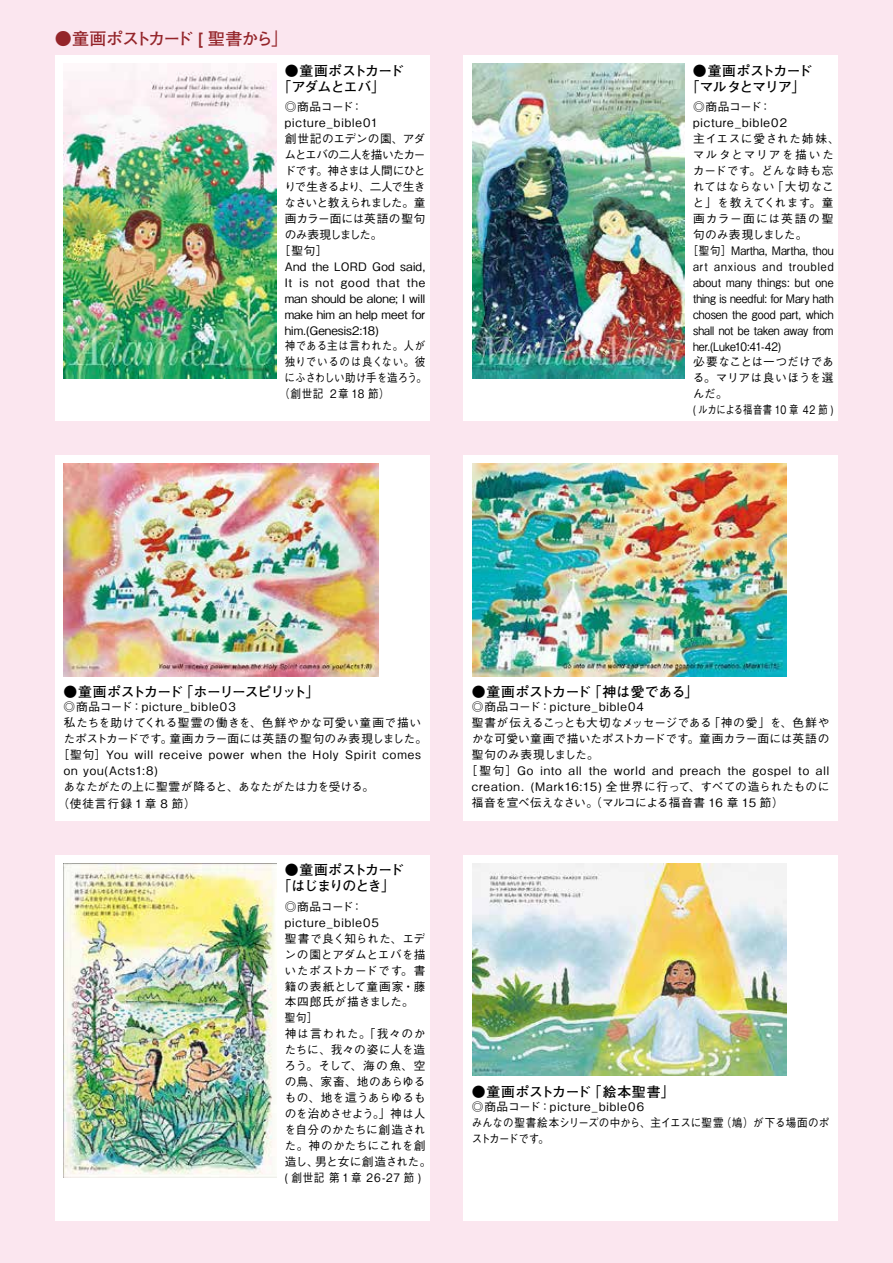
<style>
.page{position:relative;width:893px;height:1263px;background:#fbe6ef}
.page>*{position:absolute;margin:0;border:0;box-sizing:border-box;transform-origin:0 0}
.t1{font:700 16.95px "Futo Go B101 Pro";letter-spacing:-.08em;color:#94252a}
.t2{font:700 13.8px/15.9px "Futo Go B101 Pro";letter-spacing:-.05em;color:#000}
.t3{font:700 13.8px "Futo Go B101 Pro";letter-spacing:-.09em;color:#000}
.t4{font:700 13.8px/15.9px "Futo Go B101 Pro";letter-spacing:-.07em;color:#000}
.t5{font:700 13.8px "Futo Go B101 Pro";letter-spacing:-.01em;color:#000}
.t6{font:700 13.8px "Futo Go B101 Pro";letter-spacing:.01em;color:#000}
.t7{font:500 11.7px/15.9px "Gothic BBB Pro";letter-spacing:.015em;color:#000}
.t8{font:500 11.7px "Gothic BBB Pro";letter-spacing:.015em;color:#000;scale:.9 1}
.t9{font:500 11.7px "Gothic BBB Pro";letter-spacing:.05em;color:#000}
.t10{font:500 11.7px "Gothic BBB Pro";letter-spacing:.07em;color:#000}
.t11{font:500 11.7px "Gothic BBB Pro";letter-spacing:-.01em;color:#000}
.t12{font:500 11.7px "Gothic BBB Pro";letter-spacing:-.005em;color:#000;scale:.9 1}
.t13{font:500 11.7px "Gothic BBB Pro";letter-spacing:.075em;color:#000}
.t14{font:500 11.7px "Gothic BBB Pro";letter-spacing:-.015em;color:#000}
.t15{font:500 11.7px "Gothic BBB Pro";letter-spacing:.035em;color:#000}
.t16{font:500 11.7px "Gothic BBB Pro";letter-spacing:.045em;color:#000}
.t17{font:500 11.7px "Gothic BBB Pro";letter-spacing:-.025em;color:#000}
.t18{font:500 11.7px "Gothic BBB Pro";letter-spacing:.055em;color:#000}
.t19{font:500 11.7px "Gothic BBB Pro";letter-spacing:.095em;color:#000;scale:.9 1}
.t20{font:500 11.7px "Gothic BBB Pro";letter-spacing:.08em;color:#000}
.t21{font:500 11.7px "Gothic BBB Pro";letter-spacing:-.025em;color:#000;scale:.8 1}
.t22{font:500 11.7px "Gothic BBB Pro";letter-spacing:-.01em;color:#000;scale:.9 1}
.t23{font:500 11.7px "Gothic BBB Pro";letter-spacing:-.08em;color:#000}
.t24{font:500 11.7px "Gothic BBB Pro";letter-spacing:-.06em;color:#000}
.t25{font:500 11.7px "Gothic BBB Pro";letter-spacing:-.085em;color:#000}
.t26{font:500 11.7px "Gothic BBB Pro";letter-spacing:-.1em;color:#000}
.t27{font:500 11.7px "Gothic BBB Pro";letter-spacing:.05em;color:#000;scale:.9 1}
.t28{font:500 11.7px "Gothic BBB Pro";letter-spacing:-.005em;color:#000}
.t29{font:500 11.7px "Gothic BBB Pro";letter-spacing:.04em;color:#000}
.t30{font:500 11.7px "Gothic BBB Pro";letter-spacing:.105em;color:#000}
.t31{font:500 11.7px "Gothic BBB Pro";letter-spacing:.1em;color:#000}
.t32{font:500 11.7px "Gothic BBB Pro";letter-spacing:-.03em;color:#000}
.t33{font:500 11.7px "Gothic BBB Pro";letter-spacing:-.12em;color:#000}
</style>
<div class="page">
<div style="left:463px;top:455px;width:375px;height:366px;background:#fff"></div>
<div style="left:55px;top:455px;width:374px;height:366px;background:#fff"></div>
<div style="left:463px;top:855px;width:375px;height:365px;background:#fff"></div>
<div style="left:55px;top:855px;width:374px;height:365px;background:#fff"></div>
<img style="left:472px;top:463px;width:314px;height:213px">
<img style="left:64px;top:463px;width:314px;height:213px">
<img style="left:472px;top:863px;width:314px;height:213px">
<img style="left:64px;top:863px;width:212px;height:315px">
<div style="left:55px;top:55px;width:374px;height:366px;background:#fff"></div>
<div style="left:463px;top:55px;width:375px;height:366px;background:#fff"></div>
<img style="left:64px;top:64px;width:212px;height:314px">
<img style="left:472px;top:64px;width:213px;height:314px">
<h1 class="t1" style="left:55px;top:25px;width:235px">●童画ポストカード [ 聖書から」</h1>
<p class="t2" style="left:278px;top:61px;width:128px;text-indent:7px">●童画ポストカード「アダムとエバ」</p>
<p class="t7" style="left:285px;top:97px;width:80px">◎商品コード：</p>
<p class="t9" style="left:285px;top:113px;width:95px">picture_bible01</p>
<p class="t7" style="left:285px;top:129px;width:142px">創世記のエデンの園、アダ</p>
<p class="t23" style="left:285px;top:145px;width:142px">ムとエバの二人を描いたカー</p>
<p class="t24" style="left:284px;top:161px;width:143px">ドです。神さまは人間にひと</p>
<p class="t25" style="left:284px;top:177px;width:143px">りで生きるより、二人で生き</p>
<p class="t26" style="left:285px;top:193px;width:142px">なさいと教えられました。童</p>
<p class="t28" style="left:285px;top:209px;width:142px">画カラー面には英語の聖句</p>
<p class="t33" style="left:285px;top:225px;width:99px">のみ表現しました。</p>
<p class="t7" style="left:278px;top:241px;width:51px">［聖句］</p>
<p class="t7" style="left:285px;top:257px;width:142px">And the LORD God said,</p>
<p class="t20" style="left:285px;top:273px;width:142px">It is not good that the</p>
<p class="t7" style="left:285px;top:289px;width:142px">man should be alone; I will</p>
<p class="t11" style="left:285px;top:305px;width:142px">make him an help meet for</p>
<p class="t14" style="left:285px;top:321px;width:96px">him.(Genesis2:18)</p>
<p class="t8" style="left:285px;top:337px;width:158px">神である主は言われた。人が</p>
<p class="t27" style="left:285px;top:353px;width:158px">独りでいるのは良くない。彼</p>
<p class="t22" style="left:285px;top:369px;width:160px">にふさわしい助け手を造ろう。</p>
<p class="t8" style="left:279px;top:385px;width:124px">（創世記 ２章 18 節）</p>
<p class="t2" style="left:686px;top:61px;width:128px;text-align:center">●童画ポストカード「マルタとマリア」</p>
<p class="t7" style="left:693px;top:97px;width:80px">◎商品コード：</p>
<p class="t18" style="left:693px;top:113px;width:96px">picture_bible02</p>
<p class="t18" style="left:693px;top:129px;width:148px">主イエスに愛された姉妹、</p>
<p class="t30" style="left:693px;top:145px;width:142px">マルタとマリアを描いた</p>
<p class="t29" style="left:693px;top:161px;width:142px">カードです。どんな時も忘</p>
<p class="t7" style="left:693px;top:177px;width:143px">れてはならない「大切なこ</p>
<p class="t15" style="left:693px;top:193px;width:142px">と」を教えてくれます。童</p>
<p class="t31" style="left:693px;top:209px;width:142px">画カラー面には英語の聖</p>
<p class="t32" style="left:693px;top:225px;width:116px">句のみ表現しました。</p>
<p class="t8" style="left:687px;top:241px;width:164px">［聖句］Martha, Martha, thou</p>
<p class="t19" style="left:693px;top:257px;width:158px">art anxious and troubled</p>
<p class="t8" style="left:693px;top:273px;width:158px">about many things: but one</p>
<p class="t12" style="left:693px;top:289px;width:158px">thing is needful: for Mary hath</p>
<p class="t8" style="left:693px;top:305px;width:158px">chosen the good part, which</p>
<p class="t12" style="left:693px;top:321px;width:158px">shall not be taken away from</p>
<p class="t8" style="left:693px;top:337px;width:99px">her.(Luke10:41-42)</p>
<p class="t7" style="left:693px;top:353px;width:142px">必要なことは一つだけであ</p>
<p class="t7" style="left:693px;top:369px;width:142px">る。マリアは良いほうを選</p>
<p class="t7" style="left:693px;top:384px;width:37px">んだ。</p>
<p class="t21" style="left:693px;top:400px;width:177px">( ルカによる福音書 10 章 42 節 )</p>
<p class="t3" style="left:64px;top:680px;width:257px">●童画ポストカード「ホーリースピリット」</p>
<p class="t9" style="left:64px;top:697px;width:174px">◎商品コード：picture_bible03</p>
<p class="t15" style="left:64px;top:713px;width:359px">私たちを助けてくれる聖霊の働きを、色鮮やかな可愛い童画で描い</p>
<p class="t7" style="left:63px;top:729px;width:365px">たポストカードです。童画カラー面には英語の聖句のみ表現しました。</p>
<p class="t10" style="left:57px;top:745px;width:365px">［聖句］You will receive power when the Holy Spirit comes</p>
<p class="t10" style="left:64px;top:761px;width:96px">on you(Acts1:8)</p>
<p class="t14" style="left:63px;top:777px;width:312px">あなたがたの上に聖霊が降ると、あなたがたは力を受ける。</p>
<p class="t7" style="left:57px;top:794px;width:140px">（使徒言行録 1章 8 節）</p>
<p class="t4" style="left:278px;top:860px;width:128px;text-indent:7px">●童画ポストカード「はじまりのとき」</p>
<p class="t7" style="left:284px;top:897px;width:148px">◎商品コード：picture_bible05<br>聖書で良く知られた、エデンの園とアダムとエバを描いたポストカードです。書籍の表紙として童画家・藤本四郎氏が描きました。<br>聖句］<br>神は言われた。「我々のかたちに、我々の姿に人を造ろう。そして、海の魚、空の鳥、家畜、地のあらゆるもの、地を這うあらゆるものを治めさせよう。」神は人を自分のかたちに創造された。神のかたちにこれを創造し、男と女に創造された。( 創世記 第 1章 26-27 節 )</p>
<p class="t5" style="left:472px;top:680px;width:228px">●童画ポストカード「神は愛である」</p>
<p class="t9" style="left:472px;top:697px;width:174px">◎商品コード：picture_bible04</p>
<p class="t11" style="left:472px;top:713px;width:359px">聖書が伝えるこっとも大切なメッセージである「神の愛」を、色鮮や</p>
<p class="t7" style="left:472px;top:729px;width:359px">かな可愛い童画で描いたポストカードです。童画カラー面には英語の</p>
<p class="t7" style="left:472px;top:745px;width:129px">聖句のみ表現しました。</p>
<p class="t13" style="left:466px;top:761px;width:365px">［聖句］Go into all the world and preach the gospel to all</p>
<p class="t16" style="left:472px;top:777px;width:359px">creation. (Mark16:15) 全世界に行って、すべての造られたものに</p>
<p class="t17" style="left:472px;top:793px;width:313px">福音を宣べ伝えなさい。（マルコによる福音書 16 章 15 節）</p>
<p class="t6" style="left:472px;top:1080px;width:204px">●童画ポストカード「絵本聖書」</p>
<p class="t7" style="left:472px;top:1097px;width:359px">◎商品コード：picture_bible06<br>みんなの聖書絵本シリーズの中から、主イエスに聖霊（鳩）が下る場面のポストカードです。</p>
</div>
